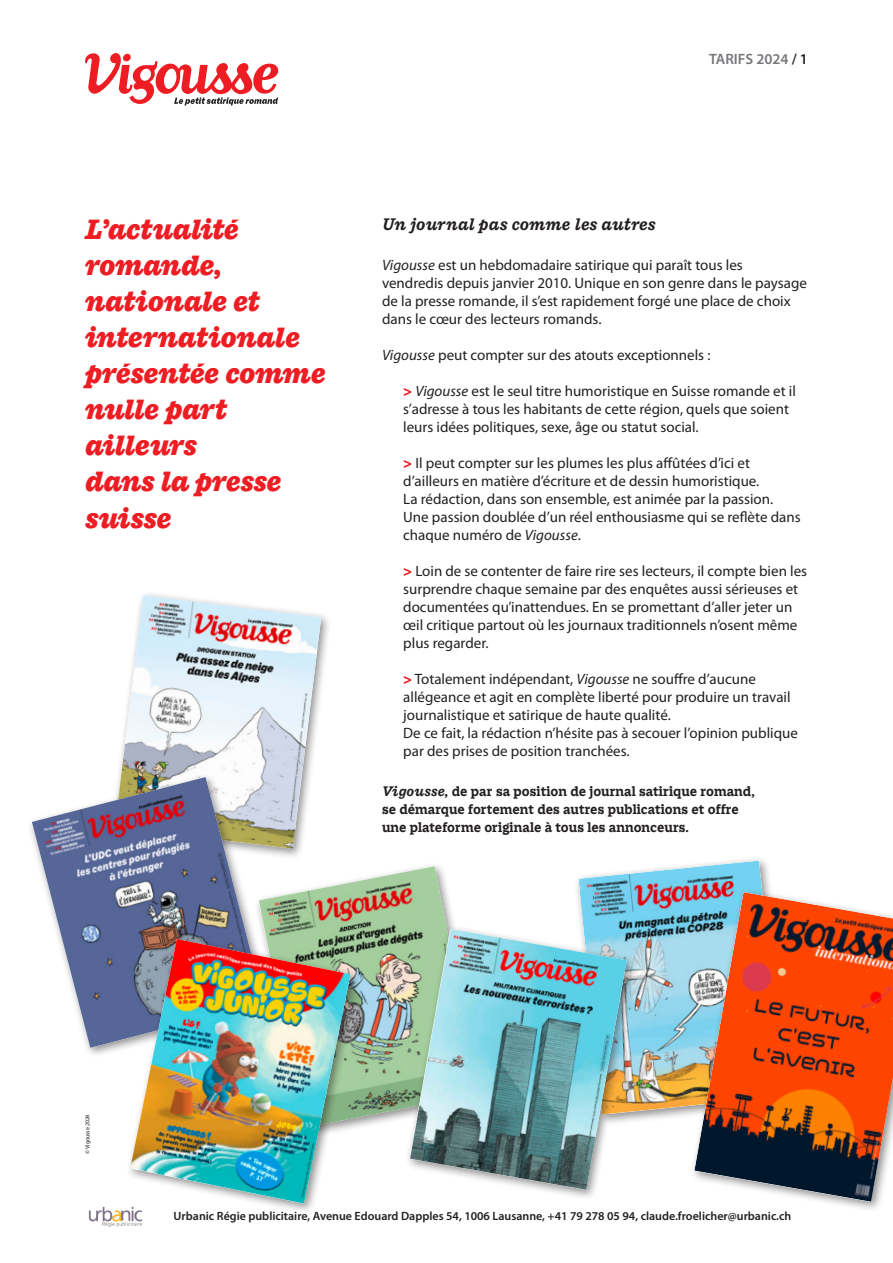
<style>
.page{position:relative;width:893px;height:1263px;background:#fff}
.page>*{position:absolute;margin:0;border:0;box-sizing:border-box;transform-origin:0 0}
.t1{font:italic 900 30px/36px "Macklin Slab";letter-spacing:-.02em;color:#ee1d23}
.t2{font:italic 700 18px "Macklin Slab";color:#231f20}
.t3{font:15px/18px "Myriad Pro";color:#231f20}
.t4{font:700 15px/18px "Macklin Slab";color:#231f20}
.t5{font:600 15px "Myriad Pro";color:#76787b}
.t6{font:600 12px "Myriad Pro";color:#231f20}
.t7{font:6px "Myriad Pro";letter-spacing:-.015em;color:#231f20}
.s1{color:#231f20}
.s2{font-style:italic}
.s3{font-weight:900;color:#ee1d23}
</style>
<div class="page">
<div style="left:110px;top:590px;width:222px;height:270px;background:#231f20;opacity:.5"></div>
<img style="left:115px;top:595px;width:206px;height:254px">
<div style="left:27px;top:772px;width:248px;height:286px;background:#231f20;opacity:.5"></div>
<img style="left:32px;top:777px;width:232px;height:271px">
<div style="left:573px;top:855px;width:221px;height:270px;background:#231f20;opacity:.5"></div>
<img style="left:578px;top:860px;width:205px;height:254px">
<img style="left:88px;top:1206px;width:55px;height:21px">
<div style="left:254px;top:861px;width:236px;height:278px;background:#fff"></div>
<img style="left:259px;top:866px;width:195px;height:260px">
<div style="left:125px;top:934px;width:236px;height:280px;background:#231f20;opacity:.5"></div>
<img style="left:130px;top:939px;width:220px;height:264px">
<svg style="left:85px;top:53px;width:194px;height:52px"></svg>
<div style="left:690px;top:887px;width:203px;height:326px;background:#231f20;opacity:.5"></div>
<img style="left:694px;top:892px;width:199px;height:310px">
<div style="left:405px;top:924px;width:232px;height:277px;background:#231f20;opacity:.5"></div>
<img style="left:410px;top:929px;width:217px;height:261px">
<p class="t5" style="left:709px;top:50px;width:100px">TARIFS 2024 <span class="s1">/ 1</span></p>
<h1 class="t1" style="left:85px;top:212px;width:243px">L’actualité romande, nationale et internationale présentée comme nulle part ailleurs<br>dans la presse suisse</h1>
<p class="t2" style="left:382px;top:214px;width:275px">Un journal pas comme les autres</p>
<p class="t3" style="left:382px;top:256px;width:426px"><span class="s2">Vigousse</span> est un hebdomadaire satirique qui paraît tous les vendredis depuis janvier 2010. Unique en son genre dans le paysage de la presse romande, il s’est rapidement forgé une place de choix dans le cœur des lecteurs romands.</p>
<p class="t3" style="left:382px;top:346px;width:330px"><span class="s2">Vigousse</span> peut compter sur des atouts exceptionnels :</p>
<p class="t3" style="left:403px;top:382px;width:394px"><span class="s3">&gt;</span> <span class="s2">Vigousse</span> est le seul titre humoristique en Suisse romande et il s’adresse à tous les habitants de cette région, quels que soient leurs idées politiques, sexe, âge ou statut social.</p>
<p class="t3" style="left:403px;top:454px;width:399px"><span class="s3">&gt;</span> Il peut compter sur les plumes les plus affûtées d’ici et d’ailleurs en matière d’écriture et de dessin humoristique.<br>La rédaction, dans son ensemble, est animée par la passion.<br>Une passion doublée d’un réel enthousiasme qui se reflète dans chaque numéro de <span class="s2">Vigousse</span>.</p>
<p class="t3" style="left:403px;top:562px;width:405px"><span class="s3">&gt;</span> Loin de se contenter de faire rire ses lecteurs, il compte bien les surprendre chaque semaine par des enquêtes aussi sérieuses et documentées qu’inattendues. En se promettant d’aller jeter un œil critique partout où les journaux traditionnels n’osent même plus regarder.</p>
<p class="t3" style="left:403px;top:670px;width:396px"><span class="s3">&gt;</span> Totalement indépendant, <span class="s2">Vigousse</span> ne souffre d’aucune allégeance et agit en complète liberté pour produire un travail journalistique et satirique de haute qualité.<br>De ce fait, la rédaction n’hésite pas à secouer l’opinion publique par des prises de position tranchées.</p>
<p class="t4" style="left:382px;top:782px;width:374px"><span class="s2">Vigousse,</span> de par sa position de journal satirique romand, se démarque fortement des autres publications et offre une plateforme originale à tous les annonceurs.</p>
<p class="t7" style="left:84px;top:1154px;width:41px;rotate:-90deg">© Vigousse 2024</p>
<p class="t6" style="left:174px;top:1209px;width:619px">Urbanic Régie publicitaire, Avenue Edouard Dapples 54, 1006 Lausanne, +41 79 278 05 94, claude.froelicher@urbanic.ch</p>
</div>
